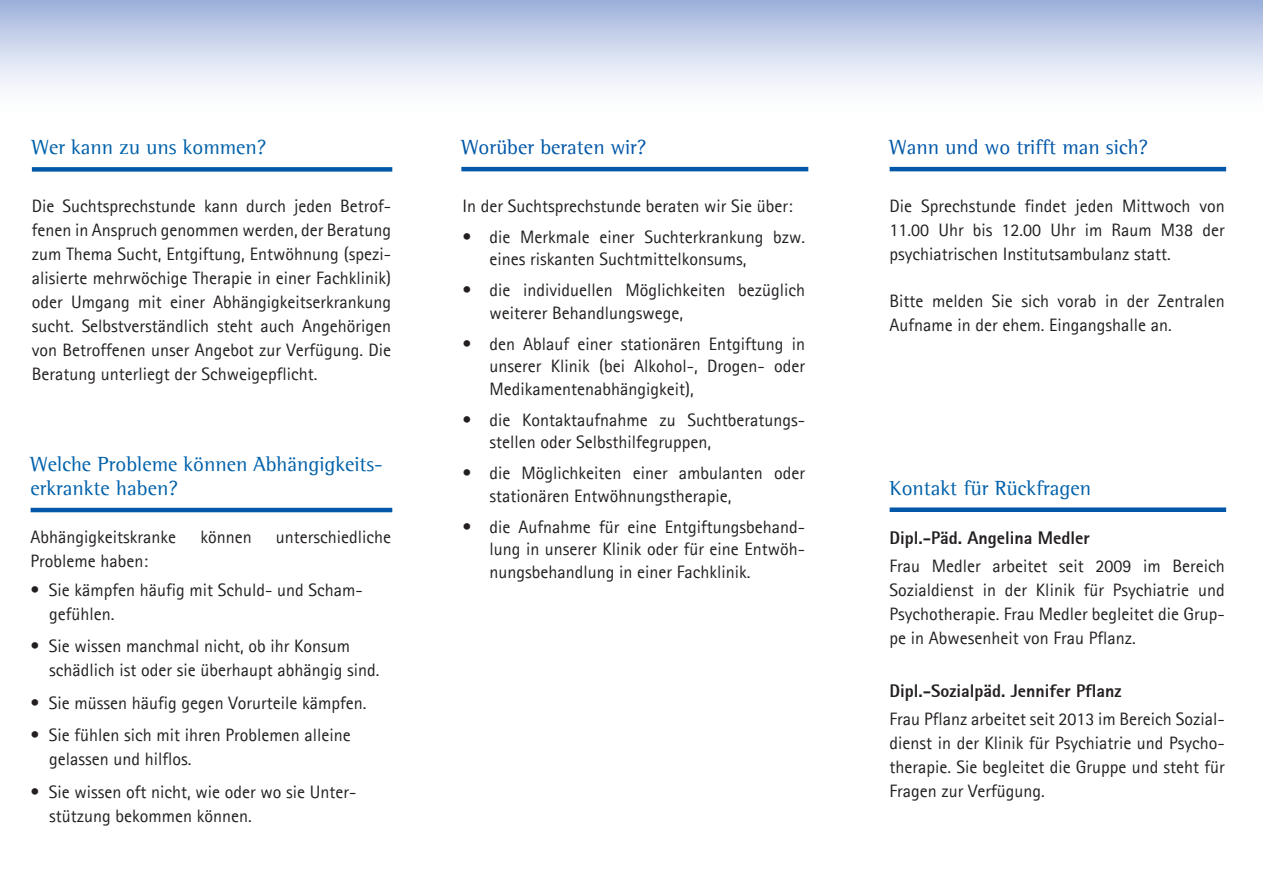
<style>
.page{position:relative;width:1263px;height:893px;background:#fff}
.page>*{position:absolute;margin:0;border:0;box-sizing:border-box;transform-origin:0 0}
.t1{font:21px/24px "Agfa Rotis Semi Serif";color:#0161aa}
.t2{font:21px "Agfa Rotis Semi Serif";color:#0157a8}
.t3{font:18px/24px "Rotis Sans Serif";color:#231f20}
.t4{font:800 18px "Agfa Rotis Sans Serif";color:#231f20}
</style>
<div class="page">
<div style="left:32px;top:167px;width:360px;height:5px;background:#0157a8"></div>
<hr style="left:461px;top:167px;width:347px;height:4px;background:#0157a8">
<div style="left:0;top:0;width:1263px;height:117px;background:linear-gradient(to bottom,#a3b5dd,#fff)"></div>
<hr style="left:31px;top:508px;width:361px;height:4px;background:#0157a8">
<div style="left:890px;top:507px;width:336px;height:5px;background:#0157a8"></div>
<hr style="left:890px;top:167px;width:336px;height:4px;background:#0157a8">
<p class="t1" style="left:32px;top:135px;width:236px">Wer kann zu uns kommen?</p>
<p class="t2" style="left:461px;top:135px;width:187px">Worüber beraten wir?</p>
<p class="t3" style="left:32px;top:193px;width:361px;text-align:justify">Die Suchtsprechstunde kann durch jeden Betrof&shy;fenen in Anspruch genommen werden, der Beratung zum Thema Sucht, Entgiftung, Entwöhnung (spezi&shy;alisierte mehrwöchige Therapie in einer Fachklinik) oder Umgang mit einer Abhängigkeitserkrankung sucht. Selbstverständlich steht auch Angehörigen von Betroffenen unser Angebot zur Verfügung. Die Beratung unterliegt der Schweigepflicht.</p>
<p class="t3" style="left:462px;top:193px;width:332px">In der Suchtsprechstunde beraten wir Sie über:</p>
<p class="t3" style="left:489px;top:225px;width:317px;line-height:22.5px;text-indent:-27px">• die Merkmale einer Suchterkrankung bzw. eines riskanten Suchtmittelkonsums,</p>
<p class="t3" style="left:489px;top:279px;width:317px;line-height:22.5px;text-indent:-27px">• die individuellen Möglichkeiten bezüglich weiterer Behandlungswege,</p>
<p class="t3" style="left:489px;top:332px;width:317px;line-height:22.5px;text-align:justify;text-indent:-27px">• den Ablauf einer stationären Entgiftung in unserer Klinik (bei Alkohol-, Drogen- oder Medikamentenabhängigkeit),</p>
<p class="t3" style="left:489px;top:408px;width:317px;line-height:22.5px;text-indent:-27px">• die Kontaktaufnahme zu Suchtberatungs&shy;stellen oder Selbsthilfegruppen,</p>
<p class="t3" style="left:489px;top:462px;width:317px;line-height:22.5px;text-indent:-27px">• die Möglichkeiten einer ambulanten oder stationären Entwöhnungstherapie,</p>
<p class="t3" style="left:489px;top:515px;width:317px;line-height:22.5px;text-align:justify;text-indent:-27px">• die Aufnahme für eine Entgiftungsbehand&shy;lung in unserer Klinik oder für eine Entwöh&shy;nungsbehandlung in einer Fachklinik.</p>
<p class="t1" style="left:31px;top:452px;width:354px">Welche Probleme können Abhängigkeits&shy;erkrankte haben?</p>
<p class="t3" style="left:31px;top:525px;width:147px">Abhängigkeitskranke</p>
<p class="t3" style="left:200px;top:525px;width:53px">können</p>
<p class="t3" style="left:276px;top:525px;width:117px">unterschiedliche</p>
<p class="t3" style="left:31px;top:549px;width:119px">Probleme haben:</p>
<p class="t3" style="left:49px;top:577px;width:315px;text-indent:-19px">• Sie kämpfen häufig mit Schuld- und Scham&shy;gefühlen.</p>
<p class="t3" style="left:49px;top:634px;width:332px;text-indent:-19px">• Sie wissen manchmal nicht, ob ihr Konsum schädlich ist oder sie überhaupt abhängig sind.</p>
<p class="t3" style="left:31px;top:690px;width:337px">• Sie müssen häufig gegen Vorurteile kämpfen.</p>
<p class="t3" style="left:49px;top:723px;width:303px;text-indent:-19px">• Sie fühlen sich mit ihren Problemen alleine gelassen und hilflos.</p>
<p class="t3" style="left:49px;top:779px;width:309px;text-indent:-19px">• Sie wissen oft nicht, wie oder wo sie Unter&shy;stützung bekommen können.</p>
<p class="t2" style="left:890px;top:135px;width:260px">Wann und wo trifft man sich?</p>
<p class="t3" style="left:890px;top:193px;width:337px;text-align:justify">Die Sprechstunde findet jeden Mittwoch von 11.00 Uhr bis 12.00 Uhr im Raum M38 der psychiatrischen Institutsambulanz statt.</p>
<p class="t3" style="left:890px;top:289px;width:337px">Bitte melden Sie sich vorab in der Zentralen<br>Aufname in der ehem. Eingangshalle an.</p>
<p class="t1" style="left:890px;top:476px;width:203px">Kontakt für Rückfragen</p>
<p class="t4" style="left:890px;top:527px;width:202px">Dipl.-Päd. Angelina Medler</p>
<p class="t3" style="left:890px;top:554px;width:337px;text-align:justify">Frau Medler arbeitet seit 2009 im Bereich Sozialdienst in der Klinik für Psychiatrie und Psychotherapie. Frau Medler begleitet die Grup&shy;pe in Abwesenheit von Frau Pflanz.</p>
<p class="t4" style="left:890px;top:679px;width:233px">Dipl.-Sozialpäd. Jennifer Pflanz</p>
<p class="t3" style="left:890px;top:706px;width:337px;text-align:justify">Frau Pflanz arbeitet seit 2013 im Bereich Sozial&shy;dienst in der Klinik für Psychiatrie und Psycho&shy;therapie. Sie begleitet die Gruppe und steht für Fragen zur Verfügung.</p>
</div>
